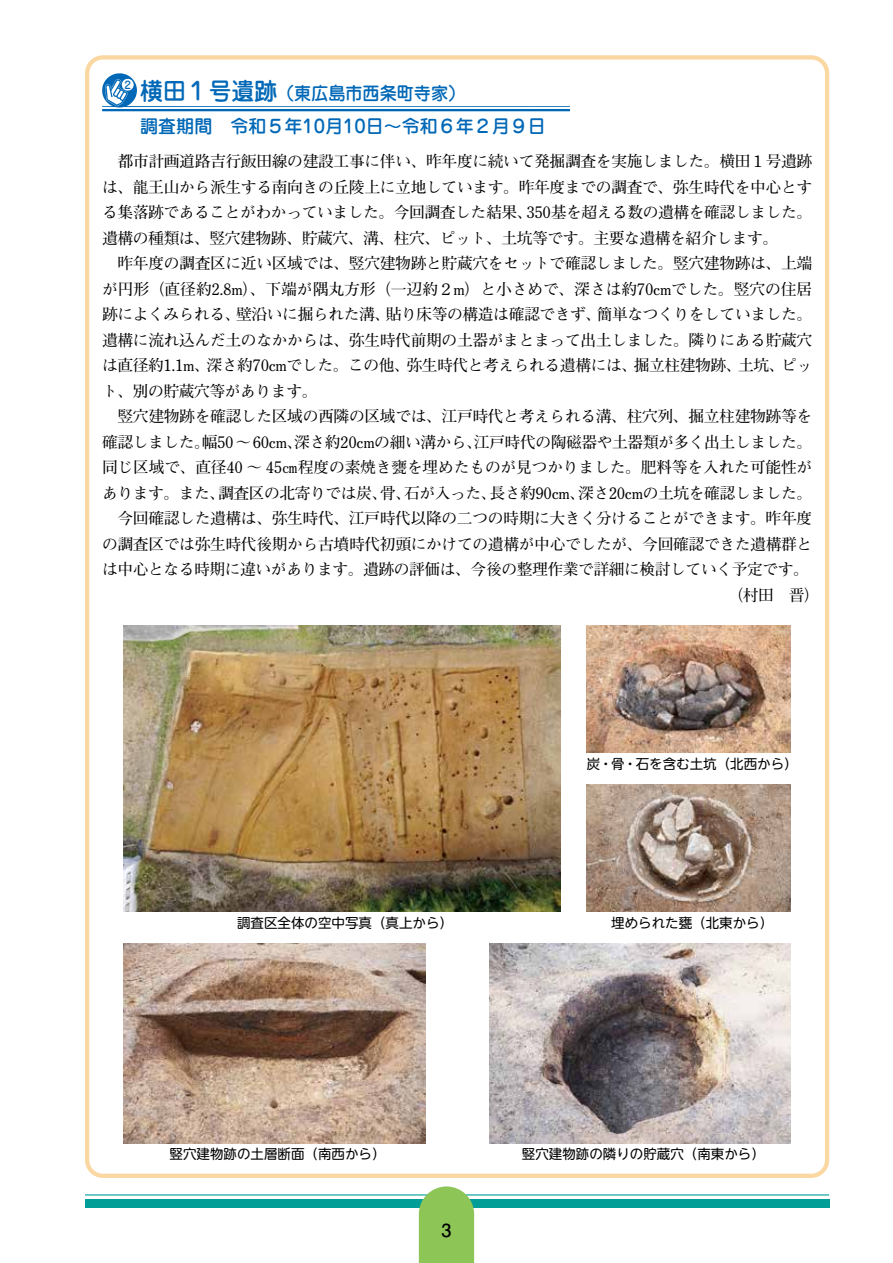
<style>
.page{position:relative;width:893px;height:1263px;background:#fff}
.page>*{position:absolute;margin:0;border:0;box-sizing:border-box;transform-origin:0 0}
.t1{font:500 18px "Jun 34 Pro";color:#0068b7}
.t2{font:500 18px "Jun 34 Pro";color:#0068b7;scale:.95 1}
.t3{font:700 18px "Futo Go B101 Pro";color:#000}
.t4{font:700 15.75px "Futo Min A101 Pro";letter-spacing:-.02em;color:#000}
.t5{font:700 15.75px "Futo Min A101 Pro";color:#000}
.t6{font:13.5px "UD Shin M Go Pro";color:#000}
.t7{font:500 10.5px "Jun 34 Pro";color:#0068b7}
.s1{font-size:24px}
</style>
<div class="page">
<div style="left:85px;top:55px;width:744px;height:1123px;border:4px solid #fbd7a1;border-radius:16px"></div>
<svg style="left:102px;top:73px;width:468px;height:38px"></svg>
<div style="left:123px;top:80px;width:10px;height:10px;background:#fff;border-radius:50%"></div>
<img style="left:123px;top:625px;width:437px;height:287px">
<img style="left:123px;top:943px;width:302px;height:200px">
<img style="left:489px;top:943px;width:302px;height:200px">
<img style="left:587px;top:625px;width:204px;height:128px">
<img style="left:587px;top:784px;width:204px;height:128px">
<div style="left:85px;top:1199px;width:744px;height:9px;background:#009e96"></div>
<hr style="left:85px;top:1194px;width:744px;height:1px;background:#009e96">
<svg style="left:419px;top:1186px;width:55px;height:77px;background:#92c862"></svg>
<p class="t7" style="left:124px;top:77px;width:8px">2</p>
<p class="t2" style="left:140px;top:79px;width:344px"><span class="s1">横田１号遺跡</span>（東広島市西条町寺家）</p>
<p class="t1" style="left:140px;top:112px;width:407px">調査期間　令和５年10月10日～令和６年２月９日</p>
<p class="t4" style="left:102px;top:149px;width:712px">　都市計画道路吉行飯田線の建設工事に伴い、昨年度に続いて発掘調査を実施しました。横田１号遺跡</p>
<p class="t4" style="left:102px;top:174px;width:712px">は、龍王山から派生する南向きの丘陵上に立地しています。昨年度までの調査で、弥生時代を中心とす</p>
<p class="t4" style="left:102px;top:200px;width:712px">る集落跡であることがわかっていました。今回調査した結果、350基を超える数の遺構を確認しました。</p>
<p class="t4" style="left:102px;top:225px;width:678px">遺構の種類は、竪穴建物跡、貯蔵穴、溝、柱穴、ピット、土坑等です。主要な遺構を紹介します。</p>
<p class="t4" style="left:102px;top:251px;width:712px">　昨年度の調査区に近い区域では、竪穴建物跡と貯蔵穴をセットで確認しました。竪穴建物跡は、上端</p>
<p class="t5" style="left:102px;top:276px;width:712px">が円形（直径約2.8m）、下端が隅丸方形（一辺約２m）と小さめで、深さは約70cmでした。竪穴の住居</p>
<p class="t4" style="left:102px;top:302px;width:712px">跡によくみられる、壁沿いに掘られた溝、貼り床等の構造は確認できず、簡単なつくりをしていました。</p>
<p class="t4" style="left:102px;top:327px;width:712px">遺構に流れ込んだ土のなかからは、弥生時代前期の土器がまとまって出土しました。隣りにある貯蔵穴</p>
<p class="t4" style="left:102px;top:353px;width:712px">は直径約1.1m、深さ約70cmでした。この他、弥生時代と考えられる遺構には、掘立柱建物跡、土坑、ピッ</p>
<p class="t4" style="left:102px;top:378px;width:217px">ト、別の貯蔵穴等があります。</p>
<p class="t4" style="left:102px;top:404px;width:712px">　竪穴建物跡を確認した区域の西隣の区域では、江戸時代と考えられる溝、柱穴列、掘立柱建物跡等を</p>
<p class="t4" style="left:102px;top:429px;width:712px">確認しました。幅50～60cm、深さ約20cmの細い溝から、江戸時代の陶磁器や土器類が多く出土しました。</p>
<p class="t4" style="left:102px;top:455px;width:712px">同じ区域で、直径40 ～ 45㎝程度の素焼き甕を埋めたものが見つかりました。肥料等を入れた可能性が</p>
<p class="t4" style="left:102px;top:480px;width:712px">あります。また、調査区の北寄りでは炭、骨、石が入った、長さ約90cm、深さ20cmの土坑を確認しました。</p>
<p class="t4" style="left:102px;top:506px;width:712px">　今回確認した遺構は、弥生時代、江戸時代以降の二つの時期に大きく分けることができます。昨年度</p>
<p class="t4" style="left:102px;top:531px;width:712px">の調査区では弥生時代後期から古墳時代初頭にかけての遺構が中心でしたが、今回確認できた遺構群と</p>
<p class="t4" style="left:102px;top:557px;width:708px">は中心となる時期に違いがあります。遺跡の評価は、今後の整理作業で詳細に検討していく予定です。</p>
<p class="t4" style="left:727px;top:582px;width:94px">（村田　晋）</p>
<p class="t6" style="left:237px;top:912px;width:218px">調査区全体の空中写真（真上から）</p>
<p class="t6" style="left:587px;top:753px;width:212px">炭・骨・石を含む土坑（北西から）</p>
<p class="t6" style="left:611px;top:912px;width:163px">埋められた甕（北東から）</p>
<p class="t6" style="left:170px;top:1143px;width:217px">竪穴建物跡の土層断面（南西から）</p>
<p class="t6" style="left:522px;top:1143px;width:244px">竪穴建物跡の隣りの貯蔵穴（南東から）</p>
<p class="t3" style="left:441px;top:1216px;width:12px">3</p>
</div>
